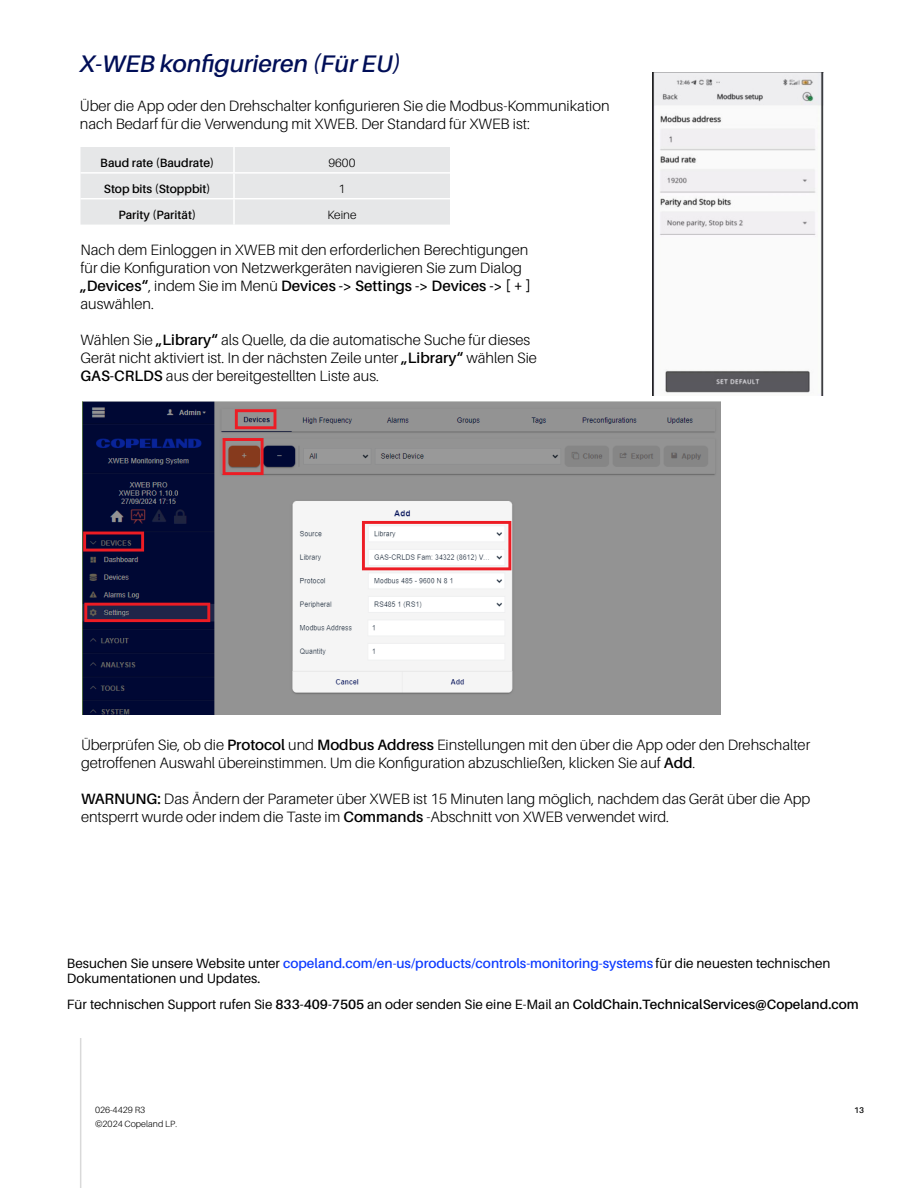
<style>
.page{position:relative;width:918px;height:1188px;background:#fff}
.page>*{position:absolute;margin:0;border:0;box-sizing:border-box;transform-origin:0 0}
.t1{font:italic 600 24px "Aileron";color:#000e57}
.t2{font:300 15px/18px "Aileron";color:#000}
.t3{font:13.5px/15px "Aileron";color:#000}
.t4{font:600 12px "Aileron";color:#000}
.t5{font:300 12px "Aileron";color:#000}
.t6{font:300 9px "Aileron";color:#000}
.t7{font:600 8.25px "Aileron";color:#000}
.s1{font-weight:600}
.s2{font-weight:600;color:#0f3cff}
</style>
<div class="page">
<hr style="left:80px;top:1038px;width:1px;height:150px;background:#d9d9d9">
<img style="left:652px;top:72px;width:172px;height:324px">
<div style="left:80px;top:147px;width:370px;height:78px;background:#e6e7e8"></div>
<hr style="left:233px;top:147px;width:2px;height:25px;background:#fff">
<hr style="left:80px;top:172px;width:154px;height:2px;background:#fff">
<hr style="left:234px;top:172px;width:216px;height:2px;background:#fff">
<hr style="left:233px;top:174px;width:2px;height:24px;background:#fff">
<hr style="left:80px;top:198px;width:154px;height:1px;background:#fff">
<hr style="left:234px;top:198px;width:216px;height:1px;background:#fff">
<hr style="left:233px;top:199px;width:2px;height:26px;background:#fff">
<img style="left:82px;top:402px;width:638px;height:312px">
<h1 class="t1" style="left:80px;top:51px;width:322px">X-WEB konfigurieren (Für EU)</h1>
<p class="t2" style="left:80px;top:97px;width:531px">Über die App oder den Drehschalter konfigurieren Sie die Modbus-Kommunikation nach Bedarf für die Verwendung mit XWEB. Der Standard für XWEB ist:</p>
<p class="t4" style="left:100px;top:156px;width:115px">Baud rate (Baudrate)</p>
<p class="t5" style="left:329px;top:156px;width:28px">9600</p>
<p class="t4" style="left:104px;top:182px;width:108px">Stop bits (Stoppbit)</p>
<p class="t5" style="left:339px;top:182px;width:8px">1</p>
<p class="t4" style="left:118px;top:208px;width:79px">Parity (Parität)</p>
<p class="t5" style="left:327px;top:208px;width:31px">Keine</p>
<p class="t2" style="left:80px;top:241px;width:452px">Nach dem Einloggen in XWEB mit den erforderlichen Berechtigungen für die Konfiguration von Netzwerkgeräten navigieren Sie zum Dialog <span class="s1">„Devices“</span>, indem Sie im Menü <span class="s1">Devices -&gt; Settings -&gt; Devices -&gt; [ + ] </span>auswählen.</p>
<p class="t2" style="left:80px;top:331px;width:458px">Wählen Sie <span class="s1">„Library“</span> als Quelle, da die automatische Suche für dieses<br>Gerät nicht aktiviert ist. In der nächsten Zeile unter <span class="s1">„Library“</span> wählen Sie<br><span class="s1">GAS-CRLDS</span> aus der bereitgestellten Liste aus.</p>
<p class="t2" style="left:81px;top:736px;width:731px">Überprüfen Sie, ob die <span class="s1">Protocol</span> und <span class="s1">Modbus Address</span> Einstellungen mit den über die App oder den Drehschalter getroffenen Auswahl übereinstimmen. Um die Konfiguration abzuschließen, klicken Sie auf <span class="s1">Add</span>.</p>
<p class="t2" style="left:81px;top:790px;width:731px"><span class="s1">WARNUNG:</span> Das Ändern der Parameter über XWEB ist 15 Minuten lang möglich, nachdem das Gerät über die App entsperrt wurde oder indem die Taste im <span class="s1">Commands</span> -Abschnitt von XWEB verwendet wird.</p>
<p class="t3" style="left:67px;top:956px;width:765px">Besuchen Sie unsere Website unter <span class="s2">copeland.com/en-us/products/controls-monitoring-systems</span> für die neuesten technischen<br>Dokumentationen und Updates.</p>
<p class="t3" style="left:67px;top:997px;width:793px">Für technischen Support rufen Sie <span class="s1">833-409-7505</span> an oder senden Sie eine E-Mail an <span class="s1">ColdChain.TechnicalServices@Copeland.com</span></p>
<p class="t6" style="left:95px;top:1105px;width:52px">026-4429 R3</p>
<p class="t7" style="left:854px;top:1106px;width:11px">13</p>
<p class="t6" style="left:95px;top:1119px;width:84px">©2024 Copeland LP.</p>
</div>
